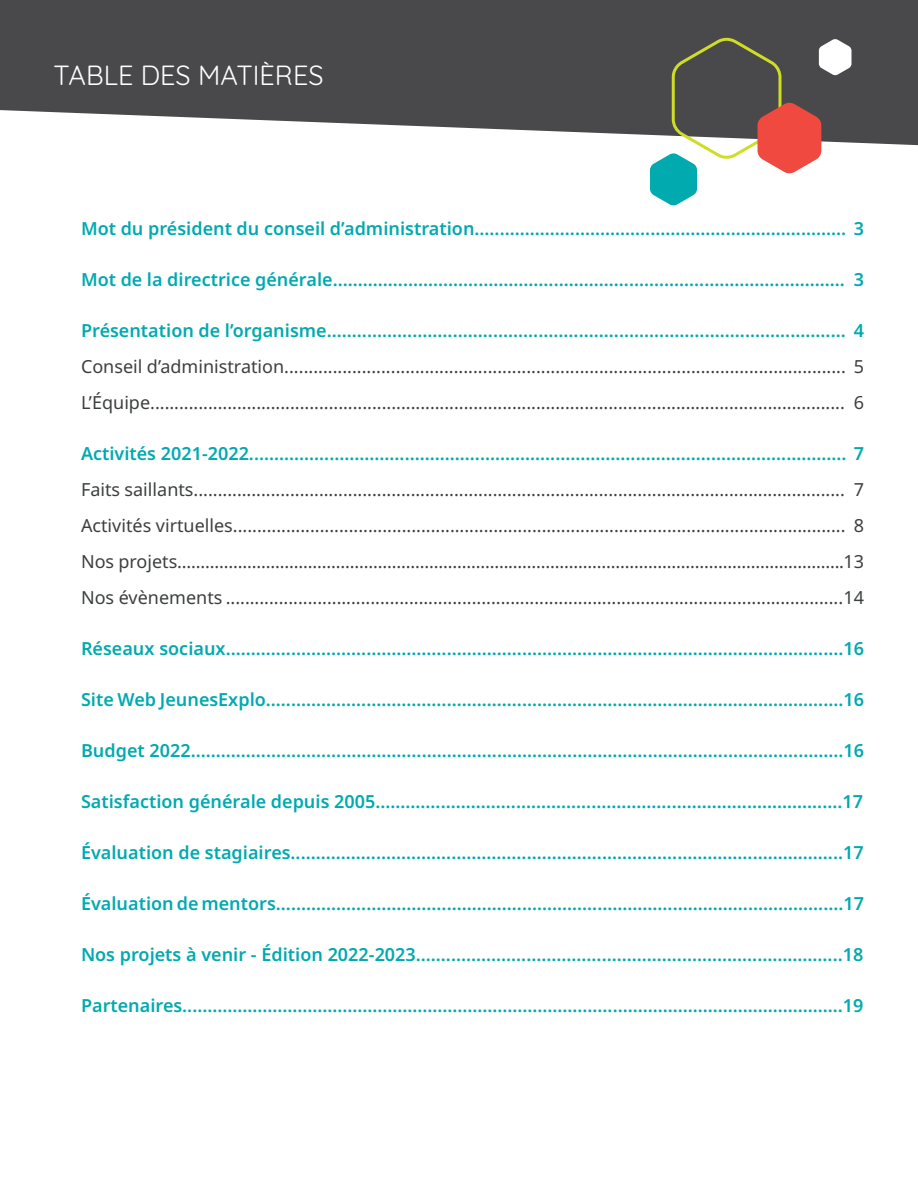
<style>
.page{position:relative;width:918px;height:1188px;background:#fff}
.page>*{position:absolute;margin:0;border:0;box-sizing:border-box;transform-origin:0 0}
.t1{font:27px "Quicksand";color:#fff}
.t2{font:600 18px "Noto Sans";color:#00aab0}
.t3{font:18px/36px "Noto Sans";color:#3d3f3f}
</style>
<div class="page">
<svg style="left:0;top:0;width:918px;height:146px;background:#626162"></svg>
<svg style="left:650px;top:36px;width:202px;height:170px"></svg>
<h1 class="t1" style="left:54px;top:55px;width:271px">TABLE DES MATIÈRES</h1>
<p class="t2" style="left:81px;top:216px;width:784px">Mot du président du conseil d’administration.......................................................................... 3</p>
<p class="t2" style="left:81px;top:267px;width:784px">Mot de la directrice générale...................................................................................................... 3</p>
<p class="t2" style="left:81px;top:318px;width:784px">Présentation de l’organisme....................................................................................................... 4</p>
<p class="t3" style="left:81px;top:349px;width:785px">Conseil d’administration.................................................................................................................... 5<br>L’Équipe................................................................................................................................................ 6</p>
<p class="t2" style="left:81px;top:441px;width:784px">Activités 2021-2022....................................................................................................................... 7</p>
<p class="t3" style="left:81px;top:472px;width:784px;text-align:justify">Faits saillants....................................................................................................................................... 7<br>Activités virtuelles............................................................................................................................... 8<br>Nos projets...............................................................................................................................................13<br>Nos évènements ................................................................................................................................14</p>
<p class="t2" style="left:81px;top:636px;width:785px">Réseaux sociaux...........................................................................................................................16</p>
<p class="t2" style="left:81px;top:687px;width:785px">Site Web JeunesExplo...................................................................................................................16</p>
<p class="t2" style="left:81px;top:738px;width:785px">Budget 2022..................................................................................................................................16</p>
<p class="t2" style="left:81px;top:789px;width:784px">Satisfaction générale depuis 2005.............................................................................................17</p>
<p class="t2" style="left:81px;top:840px;width:784px">Évaluation de stagiaires..............................................................................................................17</p>
<p class="t2" style="left:81px;top:891px;width:785px">Évaluation de mentors.................................................................................................................17</p>
<p class="t2" style="left:81px;top:941px;width:784px">Nos projets à venir - Édition 2022-2023.....................................................................................18</p>
<p class="t2" style="left:81px;top:992px;width:784px">Partenaires....................................................................................................................................19</p>
</div>
